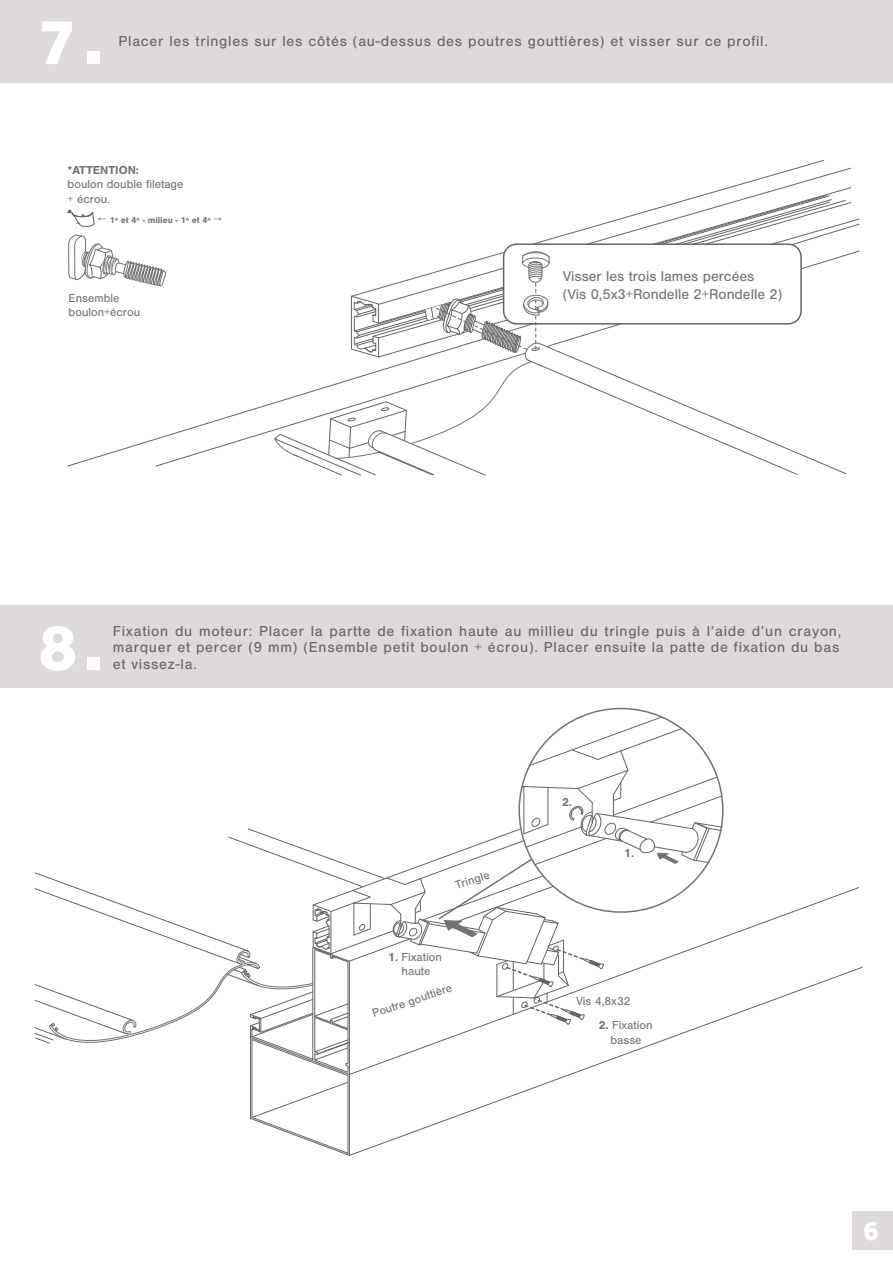
<style>
.page{position:relative;width:893px;height:1263px;background:#fff}
.page>*{position:absolute;margin:0;border:0;box-sizing:border-box;transform-origin:0 0}
.t1{font:800 67.5px "Effra";color:#fff}
.t2{font:800 28.5px "Effra";color:#fff}
.t3{font:15px/16.5px "Nimbus San";letter-spacing:.05em;color:#656466}
.t4{font:14.7px/17.7px "Nimbus San";color:#707275}
.t5{font:12px/14.4px "Nimbus San";color:#707275}
.t6{font:700 12px "Nimbus San";color:#707275}
.t7{font:700 9px "Nimbus San";color:#707275}
.s1{font-weight:400;font-size:12px}
.s2{font-weight:700}
</style>
<div class="page">
<div style="left:852px;top:1211px;width:41px;height:38px;background:#dedadc"></div>
<div style="left:0;top:606px;width:893px;height:82px;background:#dedadc"></div>
<svg style="left:730px;top:167px;width:122px;height:20px"></svg>
<svg style="left:604px;top:199px;width:228px;height:24px"></svg>
<svg style="left:67px;top:209px;width:28px;height:18px"></svg>
<div style="left:0;top:0;width:893px;height:82px;background:#dedadc"></div>
<svg style="left:67px;top:234px;width:793px;height:242px"></svg>
<svg style="left:34px;top:716px;width:826px;height:440px"></svg>
<hr style="left:250px;top:1037px;width:1px;height:81px;background:#656466">
<hr style="left:349px;top:1074px;width:1px;height:81px;background:#656466">
<hr style="left:252px;top:1040px;width:1px;height:77px;background:#656466">
<h1 class="t1" style="left:39px;top:1px;width:66px">7.</h1>
<p class="t3" style="left:119px;top:33px;width:651px">Placer les tringles sur les côtés (au-dessus des poutres gouttières) et visser sur ce profil.</p>
<p class="t6" style="left:68px;top:163px;width:73px">*ATTENTION:</p>
<p class="t5" style="left:68px;top:177px;width:117px">boulon double filetage + écrou.</p>
<p class="t7" style="left:98px;top:215px;width:125px"><span class="s1">←</span> 1º et 4º - milieu - 1º et 4º <span class="s1">→</span></p>
<p class="t5" style="left:69px;top:291px;width:73px">Ensemble boulon+écrou</p>
<p class="t4" style="left:563px;top:268px;width:221px">Visser les trois lames percées<br>(Vis 0,5x3+Rondelle 2+Rondelle 2)</p>
<h1 class="t1" style="left:39px;top:607px;width:66px">8.</h1>
<p class="t3" style="left:113px;top:622px;width:730px">Fixation du moteur: Placer la partte de fixation haute au millieu du tringle puis à l’aide d’un crayon, marquer et percer (9 mm) (Ensemble petit boulon + écrou). Placer ensuite la patte de fixation du bas et vissez-la.</p>
<p class="t5" style="left:454px;top:878px;width:36px;rotate:-17deg">Tringle</p>
<p class="t5" style="left:388px;top:950px;width:55px;text-align:center"><span class="s2">1.</span> Fixation haute</p>
<p class="t5" style="left:370px;top:1007px;width:85px;rotate:-18deg">Poutre gouttière</p>
<p class="t6" style="left:562px;top:795px;width:11px">2.</p>
<p class="t6" style="left:624px;top:847px;width:11px">1.</p>
<p class="t5" style="left:576px;top:994px;width:56px">Vis 4,8x32</p>
<p class="t5" style="left:599px;top:1018px;width:55px;text-align:center"><span class="s2">2.</span> Fixation basse</p>
<h2 class="t2" style="left:863px;top:1213px;width:17px">6</h2>
</div>
